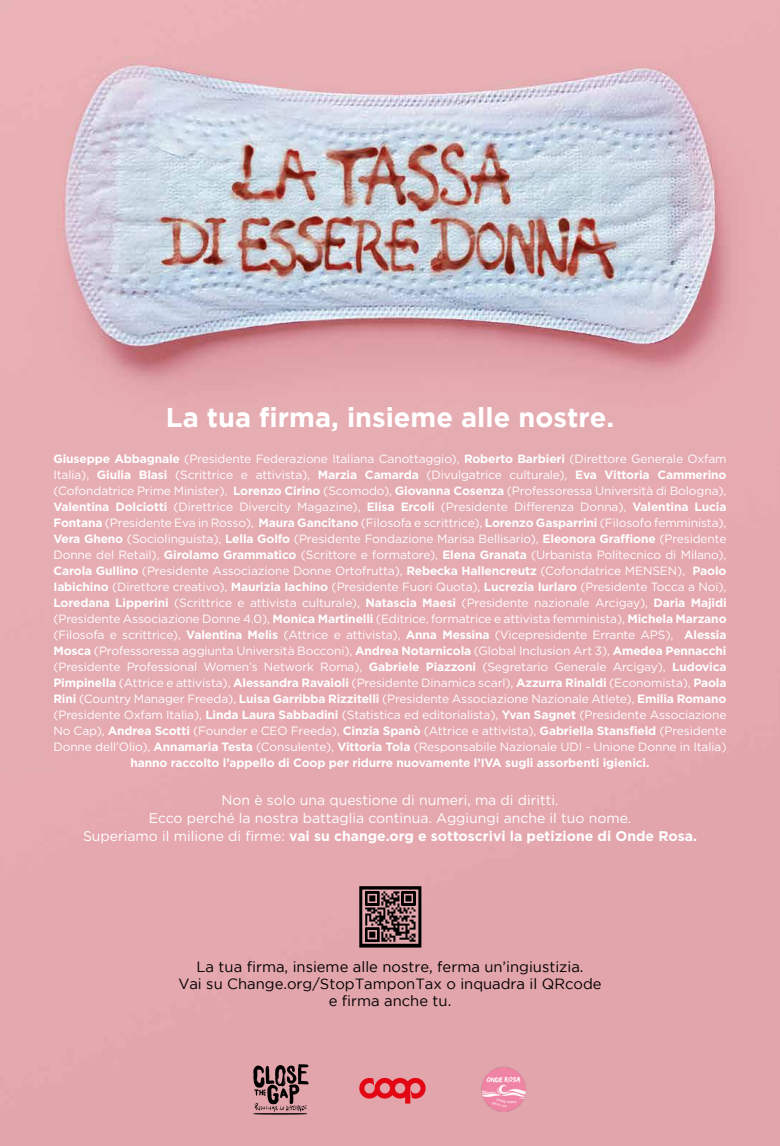
<style>
.page{position:relative;width:780px;height:1146px;background:#fff}
.page>*{position:absolute;margin:0;border:0;box-sizing:border-box;transform-origin:0 0}
.t1{font:700 27.1px "Gotham";color:#fff}
.t2{font:14.8px/16.9px "Gotham";color:#000;text-align:center}
.t3{font:14px/18px "Gotham";color:#fff;text-align:center}
.t4{font:12px/16px "Gotham";letter-spacing:-.01em;color:#fff;text-align:center}
.s1{font-weight:700}
</style>
<div class="page">
<img style="left:0;top:0;width:780px;height:1145px">
<svg style="left:359px;top:1077px;width:66px;height:26px"></svg>
<svg style="left:252px;top:1063px;width:57px;height:51px"></svg>
<img style="left:478px;top:1066px;width:49px;height:45px">
<svg style="left:359px;top:886px;width:62px;height:61px"></svg>
<h1 class="t1" style="left:166px;top:401px;width:449px">La tua firma, insieme alle nostre.</h1>
<p class="t4" style="left:53px;top:450px;width:674px"><span class="s1">Giuseppe Abbagnale</span> (Presidente Federazione Italiana Canottaggio), <span class="s1">Roberto Barbieri</span> (Direttore Generale Oxfam Italia), <span class="s1">Giulia Blasi</span> (Scrittrice e attivista), <span class="s1">Marzia Camarda</span> (Divulgatrice culturale), <span class="s1">Eva Vittoria Cammerino </span>(Cofondatrice Prime Minister), <span class="s1">Lorenzo Cirino</span> (Scomodo), <span class="s1">Giovanna Cosenza</span> (Professoressa Università di Bologna), <span class="s1">Valentina Dolciotti</span> (Direttrice Divercity Magazine), <span class="s1">Elisa Ercoli</span> (Presidente Differenza Donna), <span class="s1">Valentina Lucia Fontana</span> (Presidente Eva in Rosso), <span class="s1">Maura Gancitano</span> (Filosofa e scrittrice), <span class="s1">Lorenzo Gasparrini</span> (Filosofo femminista), <span class="s1">Vera Gheno</span> (Sociolinguista), <span class="s1">Lella Golfo</span> (Presidente Fondazione Marisa Bellisario), <span class="s1">Eleonora Graffione</span> (Presidente Donne del Retail), <span class="s1">Girolamo Grammatico</span> (Scrittore e formatore), <span class="s1">Elena Granata</span> (Urbanista Politecnico di Milano), <span class="s1">Carola Gullino</span> (Presidente Associazione Donne Ortofrutta), <span class="s1">Rebecka Hallencreutz</span> (Cofondatrice MENSEN), <span class="s1">Paolo Iabichino</span> (Direttore creativo), <span class="s1">Maurizia Iachino</span> (Presidente Fuori Quota), <span class="s1">Lucrezia Iurlaro</span> (Presidente Tocca a Noi), <span class="s1">Loredana Lipperini</span> (Scrittrice e attivista culturale), <span class="s1">Natascia Maesi</span> (Presidente nazionale Arcigay), <span class="s1">Daria Majidi </span>(Presidente Associazione Donne 4.0), <span class="s1">Monica Martinelli</span> (Editrice, formatrice e attivista femminista), <span class="s1">Michela Marzano </span>(Filosofa e scrittrice), <span class="s1">Valentina Melis</span> (Attrice e attivista), <span class="s1">Anna Messina</span> (Vicepresidente Errante APS), <span class="s1">Alessia Mosca</span> (Professoressa aggiunta Università Bocconi), <span class="s1">Andrea Notarnicola</span> (Global Inclusion Art 3), <span class="s1">Amedea Pennacchi </span>(Presidente Professional Women’s Network Roma), <span class="s1">Gabriele Piazzoni</span> (Segretario Generale Arcigay), <span class="s1">Ludovica Pimpinella</span> (Attrice e attivista), <span class="s1">Alessandra Ravaioli</span> (Presidente Dinamica scarl), <span class="s1">Azzurra Rinaldi</span> (Economista), <span class="s1">Paola Rini</span> (Country Manager Freeda), <span class="s1">Luisa Garribba Rizzitelli</span> (Presidente Associazione Nazionale Atlete), <span class="s1">Emilia Romano </span>(Presidente Oxfam Italia), <span class="s1">Linda Laura Sabbadini</span> (Statistica ed editorialista), <span class="s1">Yvan Sagnet</span> (Presidente Associazione No Cap), <span class="s1">Andrea Scotti</span> (Founder e CEO Freeda), <span class="s1">Cinzia Spanò</span> (Attrice e attivista), <span class="s1">Gabriella Stansfield</span> (Presidente Donne dell’Olio), <span class="s1">Annamaria Testa</span> (Consulente), <span class="s1">Vittoria Tola</span> (Responsabile Nazionale UDI - Unione Donne in Italia) <span class="s1">hanno raccolto l’appello di Coop per ridurre nuovamente l’IVA sugli assorbenti igienici.</span></p>
<p class="t3" style="left:83px;top:790px;width:615px">Non è solo una questione di numeri, ma di diritti.<br>Ecco perché la nostra battaglia continua. Aggiungi anche il tuo nome.<br>Superiamo il milione di firme: <span class="s1">vai su change.org e sottoscrivi la petizione di Onde Rosa.</span></p>
<p class="t2" style="left:178px;top:957px;width:425px">La tua firma, insieme alle nostre, ferma un’ingiustizia.<br>Vai su Change.org/StopTamponTax o inquadra il QRcode e firma anche tu.</p>
</div>
